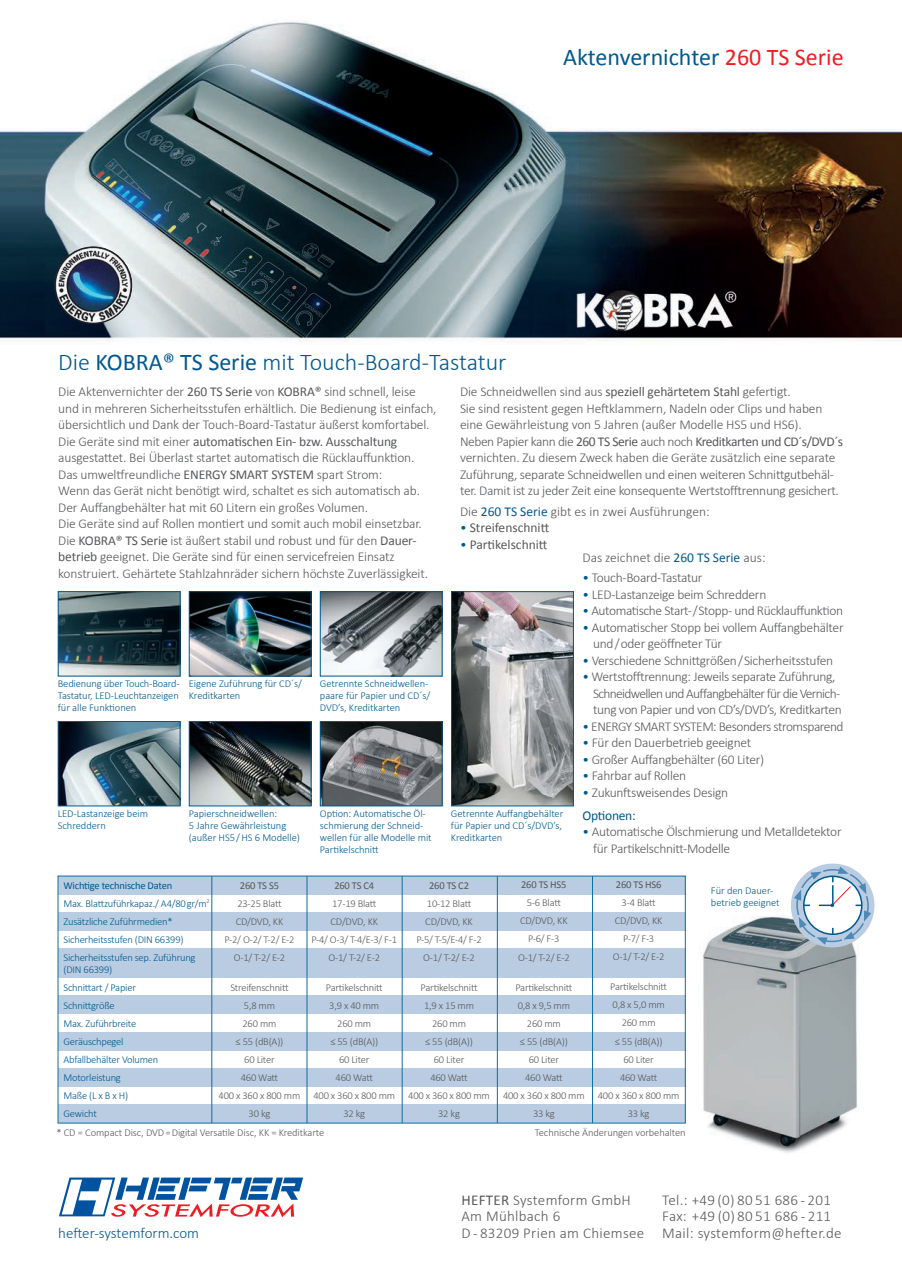
<style>
.page{position:relative;width:902px;height:1272px;background:#fff}
.page>*{position:absolute;margin:0;border:0;box-sizing:border-box;transform-origin:0 0}
.t1{font:300 24px "Calibri";color:#00588e}
.t2{font:24px "Calibri";color:#00588e}
.t3{font:300 15px/16.5px "Calibri";letter-spacing:.02em;color:#57585a}
.t4{font:300 15px "Calibri";letter-spacing:-.01em;color:#00588e}
.t5{font:300 13.5px/16.5px "Calibri";letter-spacing:-.02em;color:#57585a}
.t6{font:300 13.5px "Calibri";color:#57585a}
.t7{font:13.5px "Calibri";color:#57585a}
.t8{font:300 10.5px/12px "Calibri";letter-spacing:-.005em;color:#00588e}
.t9{font:300 10.5px/18px "Calibri";letter-spacing:-.02em;color:#57585a;text-align:center}
.t10{font:10.5px "Calibri";letter-spacing:-.02em;color:#57585a}
.s1{color:#ee1d23}
.s2{font-weight:400}
.s3{font-weight:400;color:#00588e}
.s4{font-weight:300;color:#00588e}
.s5{color:#00588e}
</style>
<div class="page">
<img style="left:703px;top:906px;width:172px;height:247px">
<img style="left:0;top:21px;width:901px;height:322px">
<img style="left:60px;top:593px;width:118px;height:81px">
<div style="left:58px;top:591px;width:122px;height:85px;border:1px solid #00588e"></div>
<img style="left:191px;top:593px;width:118px;height:81px">
<div style="left:189px;top:591px;width:122px;height:85px;border:1px solid #00588e"></div>
<img style="left:322px;top:593px;width:118px;height:81px">
<div style="left:320px;top:591px;width:122px;height:85px;border:1px solid #00588e"></div>
<img style="left:60px;top:723px;width:118px;height:81px">
<div style="left:58px;top:721px;width:122px;height:85px;border:1px solid #00588e"></div>
<img style="left:191px;top:723px;width:118px;height:81px">
<div style="left:189px;top:721px;width:122px;height:85px;border:1px solid #00588e"></div>
<img style="left:322px;top:723px;width:118px;height:81px">
<div style="left:320px;top:721px;width:122px;height:85px;border:1px solid #00588e"></div>
<img style="left:453px;top:593px;width:118px;height:211px">
<div style="left:451px;top:591px;width:122px;height:215px;border:1px solid #00588e"></div>
<div style="left:58px;top:876px;width:627px;height:18px;background:#b9cce1"></div>
<div style="left:58px;top:912px;width:627px;height:18px;background:#b9cce1"></div>
<div style="left:58px;top:948px;width:627px;height:29px;background:#b9cce1"></div>
<div style="left:58px;top:995px;width:627px;height:18px;background:#b9cce1"></div>
<div style="left:58px;top:1032px;width:627px;height:18px;background:#b9cce1"></div>
<div style="left:58px;top:1068px;width:627px;height:18px;background:#b9cce1"></div>
<div style="left:58px;top:1104px;width:627px;height:18px;background:#b9cce1"></div>
<hr style="left:211px;top:876px;width:1px;height:247px;background:#106ea0">
<hr style="left:307px;top:876px;width:1px;height:247px;background:#106ea0">
<hr style="left:402px;top:876px;width:1px;height:247px;background:#106ea0">
<hr style="left:497px;top:876px;width:1px;height:247px;background:#106ea0">
<hr style="left:592px;top:876px;width:1px;height:247px;background:#106ea0">
<svg style="left:59px;top:1177px;width:244px;height:40px"></svg>
<img style="left:55px;top:247px;width:77px;height:76px">
<div style="left:55px;top:247px;width:77px;height:77px;border:1px solid #231f20;border-radius:50%"></div>
<div style="left:790px;top:863px;width:84px;height:84px;border:3px solid #b9cce1;border-radius:50%"></div>
<svg style="left:793px;top:866px;width:78px;height:78px"></svg>
<h1 class="t2" style="left:563px;top:42px;width:282px">Aktenvernichter <span class="s1">260 TS Serie</span></h1>
<h1 class="t1" style="left:58px;top:347px;width:449px">Die <span class="s2">KOBRA® TS Serie</span> mit Touch-Board-Tastatur</h1>
<p class="t5" style="left:58px;top:383px;width:380px">Die Aktenvernichter der <span class="s2">260 TS Serie</span> von <span class="s2">KOBRA®</span> sind schnell, leise und in mehreren Sicherheitsstufen erhältlich. Die Bedienung ist einfach, übersichtlich und Dank der Touch-Board-Tastatur äußerst komfortabel.<br>Die Geräte sind mit einer <span class="s2">automatischen Ein- bzw. Ausschaltung </span>ausgestattet. Bei Überlast startet automatisch die Rücklauffunktion.<br>Das umweltfreundliche <span class="s2">ENERGY SMART SYSTEM</span> spart Strom:<br>Wenn das Gerät nicht benötigt wird, schaltet es sich automatisch ab.<br>Der Auffangbehälter hat mit 60 Litern ein großes Volumen.<br>Die Geräte sind auf Rollen montiert und somit auch mobil einsetzbar.<br>Die <span class="s2">KOBRA® TS Serie</span> ist äußert stabil und robust und für den <span class="s2">Dauer&shy;betrieb</span> geeignet. Die Geräte sind für einen servicefreien Einsatz konstruiert. Gehärtete Stahlzahnräder sichern höchste Zuverlässigkeit.</p>
<p class="t5" style="left:460px;top:383px;width:384px">Die Schneidwellen sind aus <span class="s2">speziell gehärtetem Stahl</span> gefertigt.<br>Sie sind resistent gegen Heftklammern, Nadeln oder Clips und haben eine Gewährleistung von 5 Jahren (außer Modelle HS5 und HS6).<br>Neben Papier kann die <span class="s2">260 TS Serie</span> auch noch <span class="s2">Kreditkarten und CD´s/DVD´s </span>vernichten. Zu diesem Zweck haben die Geräte zusätzlich eine separate Zuführung, separate Schneidwellen und einen weiteren Schnittgutbehäl&shy;ter. Damit ist zu jeder Zeit eine konsequente Wertstofftrennung gesichert.</p>
<p class="t6" style="left:460px;top:503px;width:251px">Die <span class="s3">260 TS Serie</span> gibt es in zwei Ausführungen:</p>
<p class="t7" style="left:460px;top:519px;width:91px"><span class="s4">•</span> Streifenschnitt</p>
<p class="t7" style="left:460px;top:536px;width:89px"><span class="s4">•</span> Partikelschnitt</p>
<p class="t6" style="left:582px;top:548px;width:185px">Das zeichnet die <span class="s3">260 TS Serie</span> aus:</p>
<p class="t5" style="left:582px;top:569px;width:122px"><span class="s5">•</span> Touch-Board-Tastatur</p>
<p class="t5" style="left:582px;top:585px;width:185px"><span class="s5">•</span> LED-Lastanzeige beim Schreddern</p>
<p class="t5" style="left:582px;top:602px;width:262px"><span class="s5">•</span> Automatische Start-/Stopp- und Rücklauffunktion</p>
<p class="t5" style="left:593px;top:618px;width:252px;text-indent:-11px"><span class="s5">•</span> Automatischer Stopp bei vollem Auffangbehälter und/oder geöffneter Tür</p>
<p class="t5" style="left:582px;top:651px;width:252px"><span class="s5">•</span> Verschiedene Schnittgrößen/Sicherheitsstufen</p>
<p class="t5" style="left:593px;top:668px;width:250px;text-indent:-11px"><span class="s5">•</span> Wertstofftrennung: Jeweils separate Zuführung,<br>Schneidwellen und Auffangbehälter für die Vernich&shy;tung von Papier und von CD’s/DVD’s, Kreditkarten</p>
<p class="t5" style="left:582px;top:717px;width:263px"><span class="s5">•</span> ENERGY SMART SYSTEM: Besonders stromsparend</p>
<p class="t5" style="left:582px;top:734px;width:170px"><span class="s5">•</span> Für den Dauerbetrieb geeignet</p>
<p class="t5" style="left:582px;top:750px;width:183px"><span class="s5">•</span> Großer Auffangbehälter (60 Liter)</p>
<p class="t5" style="left:582px;top:767px;width:105px"><span class="s5">•</span> Fahrbar auf Rollen</p>
<p class="t5" style="left:582px;top:780px;width:147px;line-height:23px"><span class="s5">•</span> Zukunftsweisendes Design<br><span class="s3">Optionen:</span></p>
<p class="t5" style="left:593px;top:823px;width:250px;text-indent:-11px"><span class="s5">•</span> Automatische Ölschmierung und Metalldetektor für Partikelschnitt-Modelle</p>
<p class="t8" style="left:58px;top:677px;width:123px;text-align:justify">Bedienung über Touch-Board-Tastatur, LED-Leuchtanzeigen für alle Funktionen</p>
<p class="t8" style="left:189px;top:677px;width:114px">Eigene Zuführung für CD´s/<br>Kreditkarten</p>
<p class="t8" style="left:320px;top:677px;width:112px">Getrennte Schneidwellen&shy;paare für Papier und CD´s/<br>DVD’s, Kreditkarten</p>
<p class="t8" style="left:58px;top:807px;width:92px">LED-Lastanzeige beim<br>Schreddern</p>
<p class="t8" style="left:189px;top:807px;width:113px">Papierschneidwellen:<br>5 Jahre Gewährleistung (außer HS5/HS 6 Modelle)</p>
<p class="t8" style="left:320px;top:807px;width:113px">Option: Automatische Öl&shy;schmierung der Schneid&shy;wellen für alle Modelle mit<br>Partikelschnitt</p>
<p class="t8" style="left:451px;top:807px;width:114px">Getrennte Auffangbehälter für Papier und CD´s/DVD’s,<br>Kreditkarten</p>
<p class="t8" style="left:63px;top:875px;width:148px;line-height:18px"><span class="s2">Wichtige technische Daten<br></span>Max. Blattzuführkapaz./ A4/80gr/m<sup>2<br></sup>Zusätzliche Zuführmedien*<br>Sicherheitsstufen (DIN 66399)<br>Sicherheitsstufen sep. Zuführung</p>
<p class="t8" style="left:63px;top:959px;width:96px;line-height:18px">(DIN 66399)<br>Schnittart / Papier<br>Schnittgröße<br>Max. Zuführbreite<br>Geräuschpegel<br>Abfallbehälter Volumen<br>Motorleistung<br>Maße (L x B x H)<br>Gewicht</p>
<p class="t10" style="left:240px;top:878px;width:41px">260 TS S5</p>
<p class="t9" style="left:224px;top:893px;width:72px">23-25 Blatt<br>CD/DVD, KK<br>P-2/ O-2/ T-2/ E-2<br>O-1/ T-2/ E-2</p>
<p class="t9" style="left:219px;top:977px;width:83px">Streifenschnitt<br>5,8 mm<br>260 mm<br>≤ 55 (dB(A))<br>60 Liter<br>460 Watt<br>400 x 360 x 800 mm<br>30 kg</p>
<p class="t10" style="left:334px;top:878px;width:41px">260 TS C4</p>
<p class="t9" style="left:311px;top:893px;width:87px">17-19 Blatt<br>CD/DVD, KK<br>P-4/ O-3/ T-4/E-3/ F-1<br>O-1/ T-2/ E-2</p>
<p class="t9" style="left:313px;top:977px;width:83px">Partikelschnitt<br>3,9 x 40 mm<br>260 mm<br>≤ 55 (dB(A))<br>60 Liter<br>460 Watt<br>400 x 360 x 800 mm<br>32 kg</p>
<p class="t10" style="left:429px;top:878px;width:41px">260 TS C2</p>
<p class="t9" style="left:416px;top:893px;width:67px">10-12 Blatt<br>CD/DVD, KK<br>P-5/ T-5/E-4/ F-2<br>O-1/ T-2/ E-2</p>
<p class="t9" style="left:408px;top:977px;width:83px">Partikelschnitt<br>1,9 x 15 mm<br>260 mm<br>≤ 55 (dB(A))<br>60 Liter<br>460 Watt<br>400 x 360 x 800 mm<br>32 kg</p>
<p class="t10" style="left:521px;top:878px;width:47px">260 TS HS5</p>
<p class="t9" style="left:518px;top:893px;width:53px">5-6 Blatt<br>CD/DVD, KK<br>P-6/ F-3<br>O-1/ T-2/ E-2</p>
<p class="t9" style="left:503px;top:977px;width:83px">Partikelschnitt<br>0,8 x 9,5 mm<br>260 mm<br>≤ 55 (dB(A))<br>60 Liter<br>460 Watt<br>400 x 360 x 800 mm<br>33 kg</p>
<p class="t10" style="left:616px;top:878px;width:47px">260 TS HS6</p>
<p class="t9" style="left:613px;top:893px;width:53px">3-4 Blatt<br>CD/DVD, KK<br>P-7/ F-3<br>O-1/ T-2/ E-2</p>
<p class="t9" style="left:597px;top:977px;width:83px">Partikelschnitt<br>0,8 x 5,0 mm<br>260 mm<br>≤ 55 (dB(A))<br>60 Liter<br>460 Watt<br>400 x 360 x 800 mm<br>33 kg</p>
<p class="t9" style="left:56px;top:1122px;width:269px">* CD = Compact Disc, DVD=Digital Versatile Disc, KK = Kreditkarte</p>
<p class="t9" style="left:535px;top:1122px;width:152px">Technische Änderungen vorbehalten</p>
<p class="t8" style="left:711px;top:883px;width:70px">Für den Dauer&shy;betrieb geeignet</p>
<p class="t4" style="left:58px;top:1223px;width:142px">hefter-systemform.com</p>
<p class="t3" style="left:461px;top:1190px;width:184px"><span class="s2">HEFTER</span> Systemform GmbH<br>Am Mühlbach 6<br>D - 83209 Prien am Chiemsee</p>
<p class="t3" style="left:662px;top:1190px;width:181px">Tel.: +49 (0) 80 51 686 - 201<br>Fax: +49 (0) 80 51 686 - 211<br>Mail: systemform@hefter.de</p>
</div>
